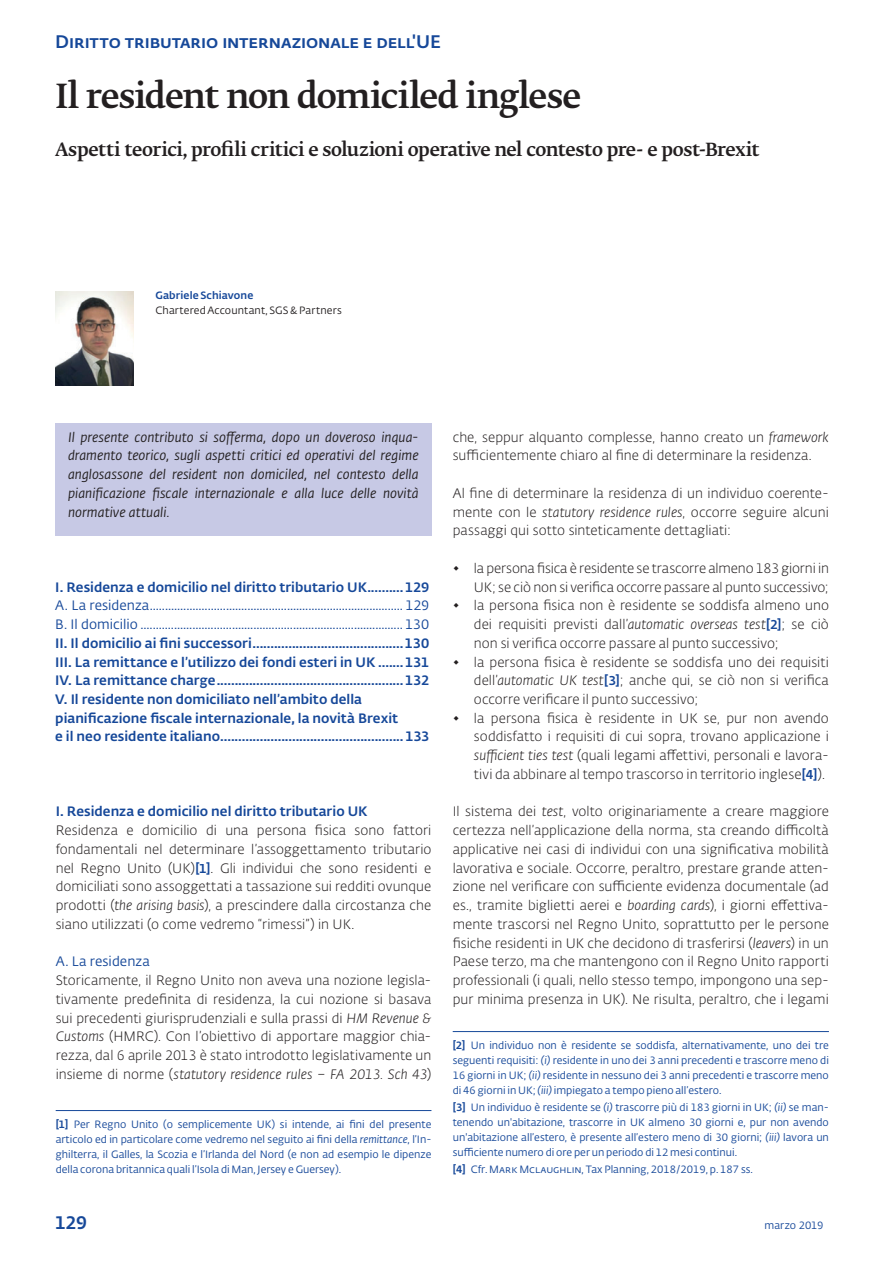
<style>
.page{position:relative;width:893px;height:1263px;background:#fff}
.page>*{position:absolute;margin:0;border:0;box-sizing:border-box;transform-origin:0 0}
.t1{font:500 33px "SUPSI Fedra Serif";letter-spacing:-.03em;color:#231f20}
.t2{font:500 18px "SUPSI Fedra Serif";letter-spacing:-.025em;color:#231f20}
.t3{font:500 18px "SUPSI Fedra Sans";letter-spacing:-.005em;color:#164899}
.t4{font:300 13.5px/18.8px "SUPSI Fedra Sans";color:#231f20;text-align:justify}
.t5{font:500 13.5px/18.8px "SUPSI Fedra Sans";color:#164899}
.t6{font:italic 13.5px/18.8px "SUPSI Fedra Sans";color:#231f20;text-align:justify}
.t7{font:13.5px/18.8px "SUPSI Fedra Sans";letter-spacing:.005em;color:#164899}
.t8{font:10.5px/15px "SUPSI Fedra Sans";color:#164899;text-align:justify}
.t9{font:10.5px "SUPSI Fedra Sans";letter-spacing:.01em;color:#231f20}
.t10{font:500 10.5px "SUPSI Fedra Sans";letter-spacing:.015em;color:#164899}
.s1{font-weight:500;font-size:12.75px;color:#164899}
.s2{font-style:italic}
.s3{font-weight:500}
</style>
<div class="page">
<img style="left:55px;top:292px;width:78px;height:93px">
<hr style="left:453px;top:1031px;width:376px;height:1px;background:#164899">
<div style="left:55px;top:423px;width:376px;height:112px;background:#c7c9e5"></div>
<hr style="left:56px;top:1110px;width:375px;height:1px;background:#164899">
<h2 class="t3" style="left:55px;top:34px;width:387px">Diritto tributario internazionale e dell'UE</h2>
<h1 class="t1" style="left:55px;top:78px;width:527px">Il resident non domiciled inglese</h1>
<h2 class="t2" style="left:55px;top:140px;width:706px">Aspetti teorici, profili critici e soluzioni operative nel contesto pre- e post-Brexit</h2>
<p class="t10" style="left:155px;top:291px;width:99px">Gabriele Schiavone</p>
<p class="t9" style="left:155px;top:306px;width:188px">Chartered Accountant, SGS &amp; Partners</p>
<p class="t6" style="left:68px;top:429px;width:352px">Il presente contributo si sofferma, dopo un doveroso inqua&shy;dramento teorico, sugli aspetti critici ed operativi del regime anglosassone del resident non domiciled, nel contesto della pianificazione fiscale internazionale e alla luce delle novità normative attuali.</p>
<p class="t5" style="left:55px;top:579px;width:376px">I. Residenza e domicilio nel diritto tributario UK .......... 129</p>
<p class="t7" style="left:55px;top:597px;width:376px">A. La residenza ................................................................................... 129<br>B. Il domicilio ...................................................................................... 130</p>
<p class="t5" style="left:55px;top:635px;width:376px">II. Il domicilio ai fini successori ..........................................130<br>III. La remittance e l’utilizzo dei fondi esteri in UK ....... 131<br>IV. La remittance charge .................................................... 132<br>V. Il residente non domiciliato nell’ambito della pianificazione fiscale internazionale, la novità Brexit<br>e il neo residente italiano ................................................... 133</p>
<p class="t5" style="left:56px;top:803px;width:313px">I. Residenza e domicilio nel diritto tributario UK</p>
<p class="t4" style="left:56px;top:822px;width:377px">Residenza e domicilio di una persona fisica sono fattori fondamentali nel determinare l’assoggettamento tributario nel Regno Unito (UK)<span class="s1">[1]</span>. Gli individui che sono residenti e domiciliati sono assoggettati a tassazione sui redditi ovunque prodotti (<span class="s2">the arising basis</span>), a prescindere dalla circostanza che siano utilizzati (o come vedremo “rimessi”) in UK.</p>
<p class="t7" style="left:56px;top:953px;width:96px">A. La residenza</p>
<p class="t4" style="left:56px;top:972px;width:377px">Storicamente, il Regno Unito non aveva una nozione legisla&shy;tivamente predefinita di residenza, la cui nozione si basava sui precedenti giurisprudenziali e sulla prassi di <span class="s2">HM Revenue &amp; Customs</span> (HMRC). Con l’obiettivo di apportare maggior chia&shy;rezza, dal 6 aprile 2013 è stato introdotto legislativamente un insieme di norme (<span class="s2">statutory residence rules – FA 2013. Sch 43</span>)</p>
<p class="t8" style="left:56px;top:1117px;width:377px"><span class="s3">[1]</span> Per Regno Unito (o semplicemente UK) si intende, ai fini del presente articolo ed in particolare come vedremo nel seguito ai fini della <span class="s2">remittance</span>, l’In&shy;ghilterra, il Galles, la Scozia e l’Irlanda del Nord (e non ad esempio le dipenze della corona britannica quali l’Isola di Man, Jersey e Guersey).</p>
<p class="t4" style="left:453px;top:429px;width:378px">che, seppur alquanto complesse, hanno creato un <span class="s2">framework </span>sufficientemente chiaro al fine di determinare la residenza.</p>
<p class="t4" style="left:453px;top:485px;width:378px">Al fine di determinare la residenza di un individuo coerente&shy;mente con le <span class="s2">statutory residence rules</span>, occorre seguire alcuni passaggi qui sotto sinteticamente dettagliati:</p>
<p class="t4" style="left:453px;top:560px;width:378px;text-align:right">◆ la persona fisica è residente se trascorre almeno 183 giorni in<br>UK; se ciò non si verifica occorre passare al punto successivo;</p>
<p class="t4" style="left:474px;top:597px;width:356px;text-indent:-21px">◆ la persona fisica non è residente se soddisfa almeno uno dei requisiti previsti dall’<span class="s2">automatic overseas test</span><span class="s1">[2]</span>; se ciò non si verifica occorre passare al punto successivo;</p>
<p class="t4" style="left:474px;top:654px;width:356px;text-indent:-21px">◆ la persona fisica è residente se soddisfa uno dei requisiti dell’<span class="s2">automatic UK test</span><span class="s1">[3]</span>; anche qui, se ciò non si verifica occorre verificare il punto successivo;</p>
<p class="t4" style="left:474px;top:710px;width:356px;text-indent:-21px">◆ la persona fisica è residente in UK se, pur non avendo soddisfatto i requisiti di cui sopra, trovano applicazione i <span class="s2">sufficient ties test</span> (quali legami affettivi, personali e lavora&shy;tivi da abbinare al tempo trascorso in territorio inglese<span class="s1">[4]</span>).</p>
<p class="t4" style="left:453px;top:803px;width:378px">Il sistema dei <span class="s2">test</span>, volto originariamente a creare maggiore certezza nell’applicazione della norma, sta creando difficoltà applicative nei casi di individui con una significativa mobilità lavorativa e sociale. Occorre, peraltro, prestare grande atten&shy;zione nel verificare con sufficiente evidenza documentale (ad es., tramite biglietti aerei e <span class="s2">boarding cards</span>), i giorni effettiva&shy;mente trascorsi nel Regno Unito, soprattutto per le persone fisiche residenti in UK che decidono di trasferirsi (<span class="s2">leavers</span>) in un Paese terzo, ma che mantengono con il Regno Unito rapporti professionali (i quali, nello stesso tempo, impongono una sep&shy;pur minima presenza in UK). Ne risulta, peraltro, che i legami</p>
<p class="t8" style="left:453px;top:1038px;width:378px"><span class="s3">[2]</span> Un individuo non è residente se soddisfa, alternativamente, uno dei tre seguenti requisiti: <span class="s2">(i)</span> residente in uno dei 3 anni precedenti e trascorre meno di 16 giorni in UK; <span class="s2">(ii)</span> residente in nessuno dei 3 anni precedenti e trascorre meno di 46 giorni in UK; <span class="s2">(iii)</span> impiegato a tempo pieno all’estero.</p>
<p class="t8" style="left:453px;top:1100px;width:378px"><span class="s3">[3]</span> Un individuo è residente se <span class="s2">(i)</span> trascorre più di 183 giorni in UK; <span class="s2">(ii)</span> se man&shy;tenendo un'abitazione, trascorre in UK almeno 30 giorni e, pur non avendo un'abitazione all’estero, è presente all’estero meno di 30 giorni; <span class="s2">(iii)</span> lavora un sufficiente numero di ore per un periodo di 12 mesi continui.</p>
<p class="t8" style="left:453px;top:1162px;width:302px"><span class="s3">[4]</span> Cfr. Mark Mclaughlin, Tax Planning, 2018/2019, p. 187 ss.</p>
<h2 class="t3" style="left:55px;top:1215px;width:33px">129</h2>
<p class="t8" style="left:764px;top:1219px;width:61px">marzo 2019</p>
</div>
